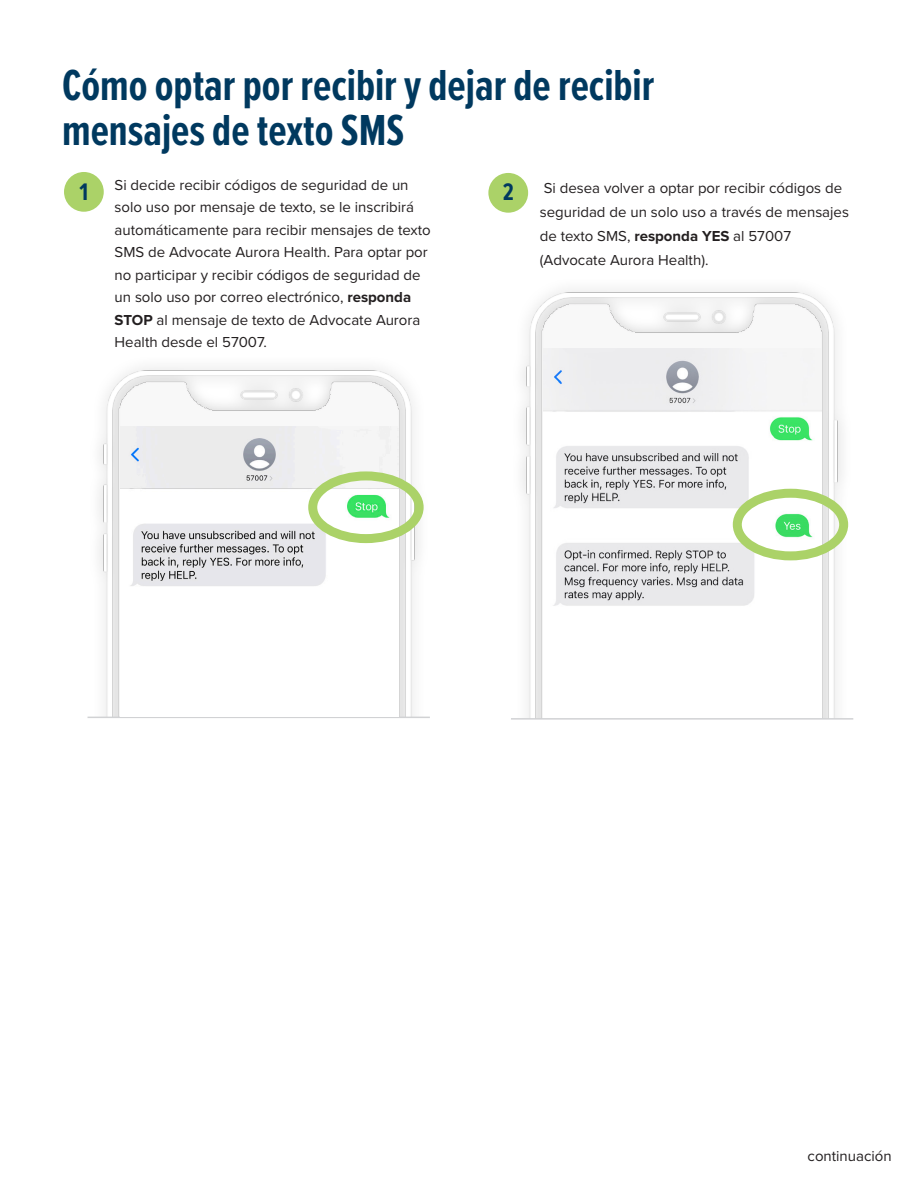
<style>
.page{position:relative;width:918px;height:1188px;background:#fff}
.page>*{position:absolute;margin:0;border:0;box-sizing:border-box;transform-origin:0 0}
.t1{font:700 45px/45px "Proxima Nova Ex Cn";color:#00395f}
.t2{font:700 24.9px "Proxima Nova Ex Cn";color:#00395f}
.t3{font:15px/22.5px "Proxima Nova";color:#231f20}
.s1{font-weight:700}
</style>
<div class="page">
<div style="left:488px;top:173px;width:40px;height:40px;background:#abd268;border-radius:50%"></div>
<div style="left:64px;top:172px;width:40px;height:40px;background:#abd268;border-radius:50%"></div>
<img style="left:88px;top:367px;width:342px;height:350px">
<hr style="left:88px;top:717px;width:342px;height:1px;background:#d1d2d4">
<img style="left:120px;top:427px;width:278px;height:290px">
<img style="left:522px;top:290px;width:327px;height:428px">
<img style="left:543px;top:348px;width:278px;height:370px">
<hr style="left:511px;top:718px;width:342px;height:2px;background:#d1d2d4">
<div style="left:308px;top:471px;width:116px;height:72px;border:9px solid #abd268;border-radius:50%"></div>
<div style="left:733px;top:489px;width:115px;height:71px;border:9px solid #abd268;border-radius:50%"></div>
<p class="t1" style="left:62px;top:62px;width:594px">Cómo optar por recibir y dejar de recibir mensajes de texto SMS</p>
<p class="t2" style="left:80px;top:173px;width:10px">1</p>
<p class="t3" style="left:115px;top:173px;width:318px">Si decide recibir códigos de seguridad de un solo uso por mensaje de texto, se le inscribirá automáticamente para recibir mensajes de texto SMS de Advocate Aurora Health. Para optar por no participar y recibir códigos de seguridad de un solo uso por correo electrónico, <span class="s1">responda STOP</span> al mensaje de texto de Advocate Aurora Health desde el 57007.</p>
<p class="t2" style="left:503px;top:173px;width:12px">2</p>
<p class="t3" style="left:540px;top:175px;width:311px;line-height:24px">Si desea volver a optar por recibir códigos de seguridad de un solo uso a través de mensajes de texto SMS, <span class="s1">responda YES</span> al 57007 (Advocate Aurora Health).</p>
<p class="t3" style="left:808px;top:1144px;width:86px">continuación</p>
</div>
